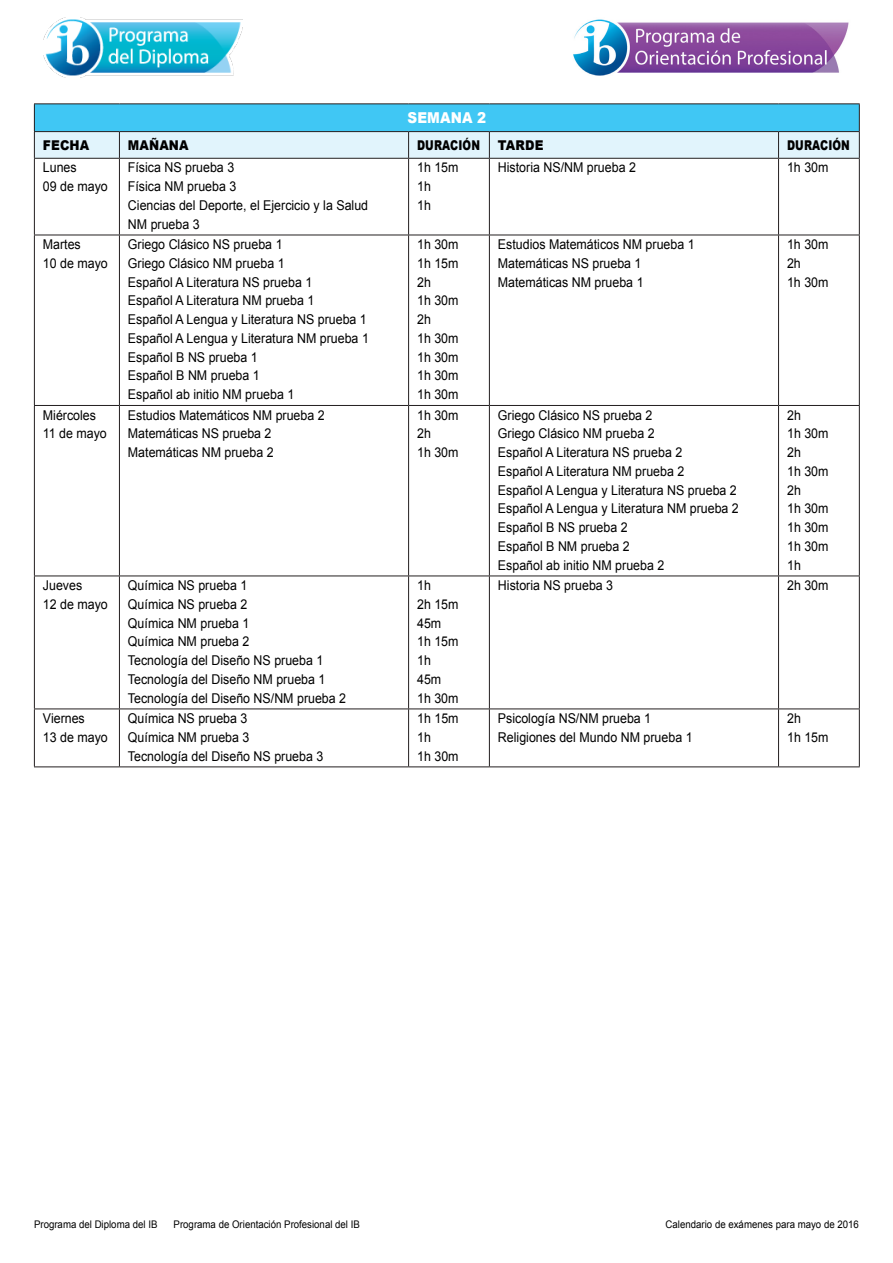
<style>
.page{position:relative;width:893px;height:1263px;background:#fff}
.page>*{position:absolute;margin:0;border:0;box-sizing:border-box;transform-origin:0 0}
.t1{font:900 15px "Arial";letter-spacing:.01em;color:#fff;scale:.9 1}
.t2{font:13.5px/18.8px "Arial";color:#000;scale:.92 1}
.t3{font:900 13.5px "Arial";letter-spacing:.01em;color:#000;scale:.9 1}
.t4{font:900 13.5px "Arial";letter-spacing:.01em;color:#000;scale:.77 1}
.t5{font:10.5px "Arial";color:#000;scale:.92 1}
</style>
<div class="page">
<img style="left:44px;top:18px;width:199px;height:59px">
<img style="left:573px;top:19px;width:276px;height:57px">
<hr style="left:34px;top:766px;width:85px;height:1px;background:#231f20">
<hr style="left:119px;top:766px;width:290px;height:1px;background:#231f20">
<hr style="left:409px;top:766px;width:80px;height:1px;background:#231f20">
<hr style="left:489px;top:766px;width:289px;height:1px;background:#231f20">
<hr style="left:34px;top:103px;width:85px;height:1px;background:#231f20">
<hr style="left:119px;top:103px;width:290px;height:1px;background:#231f20">
<hr style="left:409px;top:103px;width:80px;height:1px;background:#231f20">
<hr style="left:489px;top:103px;width:289px;height:1px;background:#231f20">
<hr style="left:778px;top:103px;width:82px;height:1px;background:#231f20">
<svg style="left:34px;top:104px;width:826px;height:54px;background:#8bd6f0"></svg>
<hr style="left:34px;top:159px;width:1px;height:76px;background:#231f20">
<hr style="left:34px;top:235px;width:85px;height:1px;background:#231f20">
<hr style="left:34px;top:235px;width:1px;height:170px;background:#231f20">
<hr style="left:34px;top:405px;width:85px;height:1px;background:#231f20">
<hr style="left:34px;top:406px;width:1px;height:170px;background:#231f20">
<hr style="left:34px;top:576px;width:85px;height:1px;background:#231f20">
<hr style="left:34px;top:576px;width:1px;height:132px;background:#231f20">
<hr style="left:34px;top:708px;width:85px;height:1px;background:#231f20">
<hr style="left:34px;top:709px;width:1px;height:57px;background:#231f20">
<hr style="left:119px;top:159px;width:1px;height:76px;background:#231f20">
<hr style="left:408px;top:159px;width:1px;height:76px;background:#231f20">
<hr style="left:489px;top:159px;width:1px;height:76px;background:#231f20">
<hr style="left:778px;top:159px;width:1px;height:76px;background:#231f20">
<hr style="left:859px;top:159px;width:1px;height:76px;background:#231f20">
<hr style="left:119px;top:235px;width:290px;height:1px;background:#231f20">
<hr style="left:119px;top:235px;width:1px;height:170px;background:#231f20">
<hr style="left:409px;top:235px;width:80px;height:1px;background:#231f20">
<hr style="left:408px;top:235px;width:1px;height:170px;background:#231f20">
<hr style="left:489px;top:235px;width:289px;height:1px;background:#231f20">
<hr style="left:489px;top:235px;width:1px;height:170px;background:#231f20">
<hr style="left:778px;top:235px;width:82px;height:1px;background:#231f20">
<hr style="left:778px;top:235px;width:1px;height:170px;background:#231f20">
<hr style="left:859px;top:235px;width:1px;height:170px;background:#231f20">
<hr style="left:119px;top:405px;width:290px;height:1px;background:#231f20">
<hr style="left:119px;top:406px;width:1px;height:170px;background:#231f20">
<hr style="left:409px;top:405px;width:80px;height:1px;background:#231f20">
<hr style="left:408px;top:406px;width:1px;height:170px;background:#231f20">
<hr style="left:489px;top:405px;width:289px;height:1px;background:#231f20">
<hr style="left:489px;top:406px;width:1px;height:170px;background:#231f20">
<hr style="left:778px;top:405px;width:82px;height:1px;background:#231f20">
<hr style="left:778px;top:406px;width:1px;height:170px;background:#231f20">
<hr style="left:859px;top:406px;width:1px;height:170px;background:#231f20">
<hr style="left:119px;top:576px;width:290px;height:1px;background:#231f20">
<hr style="left:119px;top:576px;width:1px;height:132px;background:#231f20">
<hr style="left:409px;top:576px;width:80px;height:1px;background:#231f20">
<hr style="left:408px;top:576px;width:1px;height:132px;background:#231f20">
<hr style="left:489px;top:576px;width:289px;height:1px;background:#231f20">
<hr style="left:489px;top:576px;width:1px;height:132px;background:#231f20">
<hr style="left:778px;top:576px;width:82px;height:1px;background:#231f20">
<hr style="left:778px;top:576px;width:1px;height:132px;background:#231f20">
<hr style="left:859px;top:576px;width:1px;height:132px;background:#231f20">
<hr style="left:119px;top:708px;width:290px;height:1px;background:#231f20">
<hr style="left:119px;top:709px;width:1px;height:57px;background:#231f20">
<hr style="left:409px;top:708px;width:80px;height:1px;background:#231f20">
<hr style="left:408px;top:709px;width:1px;height:57px;background:#231f20">
<hr style="left:489px;top:708px;width:289px;height:1px;background:#231f20">
<hr style="left:489px;top:709px;width:1px;height:57px;background:#231f20">
<hr style="left:778px;top:708px;width:82px;height:1px;background:#231f20">
<hr style="left:778px;top:709px;width:1px;height:57px;background:#231f20">
<hr style="left:859px;top:709px;width:1px;height:57px;background:#231f20">
<hr style="left:778px;top:766px;width:82px;height:1px;background:#231f20">
<hr style="left:778px;top:158px;width:82px;height:1px;background:#231f20">
<hr style="left:34px;top:158px;width:85px;height:1px;background:#231f20">
<hr style="left:119px;top:158px;width:290px;height:1px;background:#231f20">
<hr style="left:409px;top:158px;width:80px;height:1px;background:#231f20">
<hr style="left:489px;top:158px;width:289px;height:1px;background:#231f20">
<p class="t1" style="left:407px;top:107px;width:89px">SEMANA 2</p>
<p class="t3" style="left:43px;top:135px;width:53px">FECHA</p>
<p class="t3" style="left:128px;top:135px;width:69px">MAÑANA</p>
<p class="t4" style="left:417px;top:135px;width:83px">DURACIÓN</p>
<p class="t3" style="left:498px;top:135px;width:52px">TARDE</p>
<p class="t4" style="left:787px;top:135px;width:83px">DURACIÓN</p>
<p class="t2" style="left:43px;top:158px;width:72px">Lunes<br>09 de mayo</p>
<p class="t2" style="left:128px;top:158px;width:263px">Física NS prueba 3<br>Física NM prueba 3<br>Ciencias del Deporte, el Ejercicio y la Salud<br>NM prueba 3</p>
<p class="t2" style="left:417px;top:158px;width:47px">1h 15m<br>1h<br>1h</p>
<p class="t2" style="left:498px;top:158px;width:152px">Historia NS/NM prueba 2</p>
<p class="t2" style="left:787px;top:158px;width:47px">1h 30m</p>
<p class="t2" style="left:43px;top:235px;width:72px">Martes<br>10 de mayo</p>
<p class="t2" style="left:128px;top:235px;width:263px">Griego Clásico NS prueba 1<br>Griego Clásico NM prueba 1<br>Español A Literatura NS prueba 1<br>Español A Literatura NM prueba 1<br>Español A Lengua y Literatura NS prueba 1<br>Español A Lengua y Literatura NM prueba 1<br>Español B NS prueba 1<br>Español B NM prueba 1<br>Español ab initio NM prueba 1</p>
<p class="t2" style="left:417px;top:235px;width:47px">1h 30m<br>1h 15m<br>2h<br>1h 30m<br>2h<br>1h 30m<br>1h 30m<br>1h 30m<br>1h 30m</p>
<p class="t2" style="left:498px;top:235px;width:215px">Estudios Matemáticos NM prueba 1<br>Matemáticas NS prueba 1<br>Matemáticas NM prueba 1</p>
<p class="t2" style="left:787px;top:235px;width:47px">1h 30m<br>2h<br>1h 30m</p>
<p class="t2" style="left:43px;top:406px;width:71px">Miércoles<br>11 de mayo</p>
<p class="t2" style="left:128px;top:406px;width:215px">Estudios Matemáticos NM prueba 2<br>Matemáticas NS prueba 2<br>Matemáticas NM prueba 2</p>
<p class="t2" style="left:417px;top:406px;width:47px">1h 30m<br>2h<br>1h 30m</p>
<p class="t2" style="left:498px;top:406px;width:263px">Griego Clásico NS prueba 2<br>Griego Clásico NM prueba 2<br>Español A Literatura NS prueba 2<br>Español A Literatura NM prueba 2<br>Español A Lengua y Literatura NS prueba 2<br>Español A Lengua y Literatura NM prueba 2<br>Español B NS prueba 2<br>Español B NM prueba 2<br>Español ab initio NM prueba 2</p>
<p class="t2" style="left:787px;top:406px;width:47px">2h<br>1h 30m<br>2h<br>1h 30m<br>2h<br>1h 30m<br>1h 30m<br>1h 30m<br>1h</p>
<p class="t2" style="left:43px;top:576px;width:72px">Jueves<br>12 de mayo</p>
<p class="t2" style="left:128px;top:576px;width:239px">Química NS prueba 1<br>Química NS prueba 2<br>Química NM prueba 1<br>Química NM prueba 2<br>Tecnología del Diseño NS prueba 1<br>Tecnología del Diseño NM prueba 1<br>Tecnología del Diseño NS/NM prueba 2</p>
<p class="t2" style="left:417px;top:576px;width:47px">1h<br>2h 15m<br>45m<br>1h 15m<br>1h<br>45m<br>1h 30m</p>
<p class="t2" style="left:498px;top:576px;width:127px">Historia NS prueba 3</p>
<p class="t2" style="left:787px;top:576px;width:47px">2h 30m</p>
<p class="t2" style="left:43px;top:709px;width:72px">Viernes<br>13 de mayo</p>
<p class="t2" style="left:128px;top:709px;width:214px">Química NS prueba 3<br>Química NM prueba 3<br>Tecnología del Diseño NS prueba 3</p>
<p class="t2" style="left:417px;top:709px;width:47px">1h 15m<br>1h<br>1h 30m</p>
<p class="t2" style="left:498px;top:709px;width:213px">Psicología NS/NM prueba 1<br>Religiones del Mundo NM prueba 1</p>
<p class="t2" style="left:787px;top:709px;width:47px">2h<br>1h 15m</p>
<p class="t5" style="left:34px;top:1217px;width:136px">Programa del Diploma del IB</p>
<p class="t5" style="left:174px;top:1217px;width:204px">Programa de Orientación Profesional del IB</p>
<p class="t5" style="left:666px;top:1217px;width:212px">Calendario de exámenes para mayo de 2016</p>
</div>
